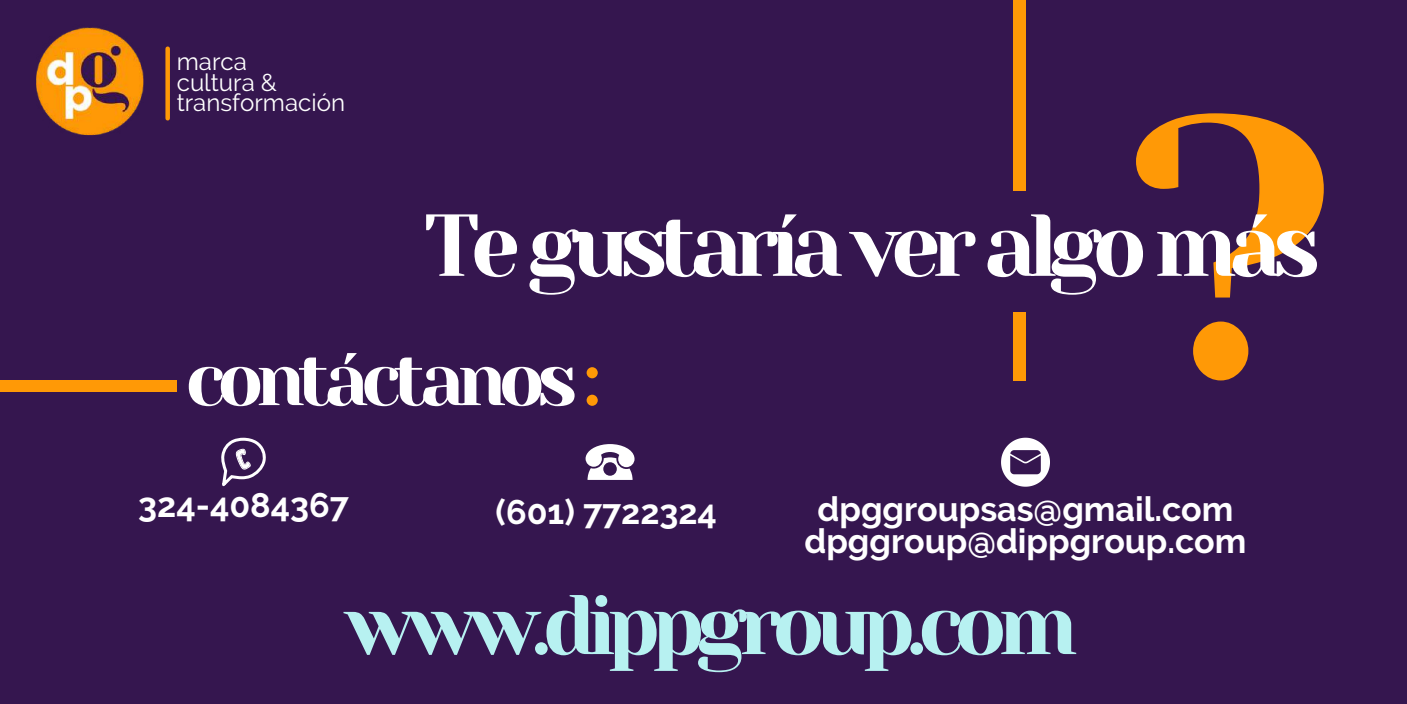
<style>
.page{position:relative;width:1407px;height:704px;background:#fff}
.page>*{position:absolute;margin:0;border:0;box-sizing:border-box;transform-origin:0 0}
.t1{font:367.95px "Yeseva One";color:#ff9906}
.t2{font:87.68px "Yeseva One";letter-spacing:-.1em;color:#fff}
.t3{font:84.22px "Yeseva One";letter-spacing:-.1em;color:#b7f1f1}
.t4{font:74.25px "Yeseva One";letter-spacing:-.1em;color:#fff}
.t5{font:700 33.97px/32.1px "Raleway";color:#fff;text-align:center}
.t6{font:24.08px/20.2px "Raleway";color:#fff}
.s1{color:#ff9906}
</style>
<div class="page">
<div style="left:0;top:0;width:1406px;height:703px;background:#35164f"></div>
<img style="left:36px;top:27px;width:107px;height:109px">
<div style="left:165px;top:49px;width:5px;height:69px;background:#ff9906"></div>
<div style="left:1013px;top:0;width:12px;height:191px;background:#ff9906"></div>
<div style="left:1013px;top:312px;width:12px;height:68px;background:#ff9906"></div>
<div style="left:0;top:380px;width:177px;height:11px;background:#ff9906"></div>
<svg style="left:221px;top:437px;width:45px;height:49px"></svg>
<svg style="left:585px;top:444px;width:49px;height:35px"></svg>
<svg style="left:1001px;top:437px;width:48px;height:49px"></svg>
<p class="t6" style="left:177px;top:52px;width:170px">marca<br>cultura &amp; transformación</p>
<h1 class="t1" style="left:1130px;top:40px;width:208px">?</h1>
<h2 class="t2" style="left:424px;top:195px;width:897px">Te gustaría ver algo más</h2>
<h3 class="t4" style="left:186px;top:337px;width:417px">contáctanos <span class="s1">:</span></h3>
<p class="t5" style="left:138px;top:488px;width:212px">324-4084367</p>
<p class="t5" style="left:495px;top:496px;width:223px">(601) 7722324</p>
<p class="t5" style="left:804px;top:492px;width:443px">dpggroupsas@gmail.com dpggroup@dippgroup.com</p>
<h3 class="t3" style="left:345px;top:576px;width:734px">www.dippgroup.com</h3>
</div>
